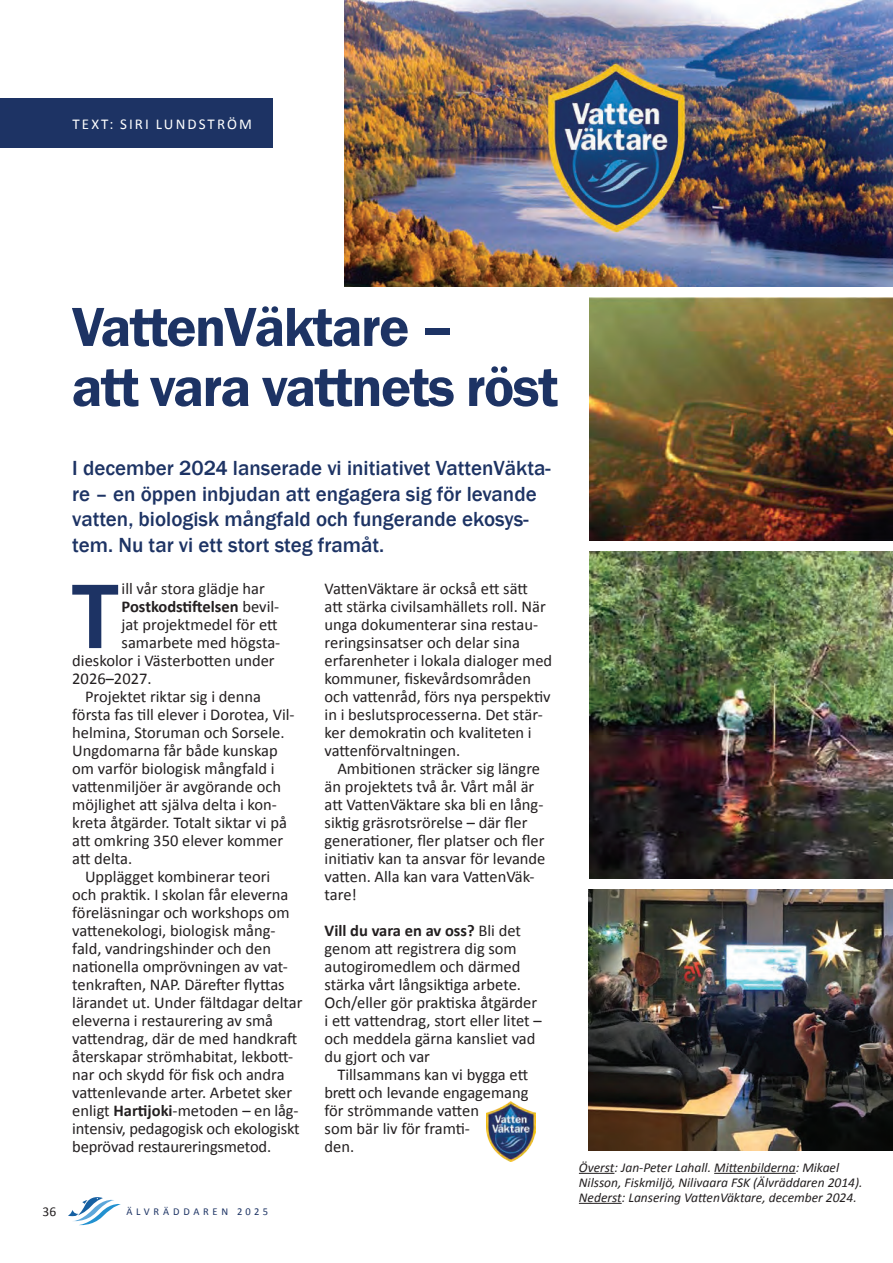
<style>
.page{position:relative;width:893px;height:1263px;background:#fff}
.page>*{position:absolute;margin:0;border:0;box-sizing:border-box;transform-origin:0 0}
.t1{font:500 94.8px "Franklin Gothic";color:#1d3364}
.t2{font:600 57px/60px "Franklin Gothic";letter-spacing:-.03em;color:#1d3364}
.t3{font:500 21px/25.5px "Franklin Gothic";color:#1d3364}
.t4{font:16.5px/18px "Calibri";color:#231f20}
.t5{font:700 16.5px "Calibri";color:#231f20}
.t6{font:15px "Calibri";letter-spacing:.14em;color:#fff}
.t7{font:italic 13.5px/15px "Calibri";color:#231f20}
.t8{font:13.5px "Calibri";color:#231f20}
.t9{font:10.5px "Calibri";letter-spacing:.35em;color:#1d3364}
.s1{font-weight:400}
.s2{font-weight:700}
</style>
<div class="page">
<svg style="left:68px;top:1197px;width:53px;height:29px"></svg>
<div style="left:0;top:98px;width:272px;height:50px;background:#1d3364"></div>
<img style="left:344px;top:0;width:549px;height:287px">
<img style="left:487px;top:1102px;width:48px;height:60px">
<img style="left:589px;top:889px;width:304px;height:262px">
<img style="left:590px;top:297px;width:303px;height:244px">
<img style="left:590px;top:552px;width:303px;height:326px">
<hr style="left:579px;top:1173px;width:35px;height:1px;background:#231f20">
<hr style="left:714px;top:1173px;width:82px;height:1px;background:#231f20">
<hr style="left:579px;top:1203px;width:43px;height:1px;background:#231f20">
<p class="t6" style="left:73px;top:113px;width:181px">TEXT: SIRI LUNDSTRÖM</p>
<h2 class="t2" style="left:72px;top:298px;width:488px">VattenVäktare –<br>att vara vattnets röst</h2>
<p class="t3" style="left:72px;top:456px;width:480px">I december 2024 lanserade vi initiativet VattenVäkta&shy;re – en öppen inbjudan att engagera sig för levande vatten, biologisk mångfald och fungerande ekosys&shy;tem. Nu tar vi ett stort steg framåt.</p>
<h1 class="t1" style="left:72px;top:558px;width:47px">T</h1>
<p class="t4" style="left:122px;top:579px;width:145px">ill vår stora glädje har</p>
<p class="t5" style="left:122px;top:595px;width:159px">Postkodstiftelsen <span class="s1">bevil-</span></p>
<p class="t4" style="left:122px;top:615px;width:158px">jat projektmedel för ett</p>
<p class="t4" style="left:122px;top:633px;width:160px">samarbete med högsta-</p>
<p class="t4" style="left:72px;top:651px;width:204px">dieskolor i Västerbotten under</p>
<p class="t4" style="left:72px;top:669px;width:81px">2026–2027.</p>
<p class="t4" style="left:85px;top:687px;width:178px">Projektet riktar sig i denna</p>
<p class="t4" style="left:72px;top:705px;width:224px">första fas till elever i Dorotea, Vil-</p>
<p class="t4" style="left:72px;top:723px;width:214px">helmina, Storuman och Sorsele.</p>
<p class="t4" style="left:72px;top:741px;width:207px">Ungdomarna får både kunskap</p>
<p class="t4" style="left:72px;top:759px;width:204px">om varför biologisk mångfald i</p>
<p class="t4" style="left:72px;top:777px;width:210px">vattenmiljöer är avgörande och</p>
<p class="t4" style="left:72px;top:795px;width:206px">möjlighet att själva delta i kon-</p>
<p class="t4" style="left:72px;top:813px;width:216px">kreta åtgärder. Totalt siktar vi på</p>
<p class="t4" style="left:72px;top:831px;width:212px">att omkring 350 elever kommer</p>
<p class="t4" style="left:72px;top:849px;width:61px">att delta.</p>
<p class="t4" style="left:85px;top:867px;width:187px">Upplägget kombinerar teori</p>
<p class="t4" style="left:72px;top:885px;width:218px">och praktik. I skolan får eleverna</p>
<p class="t4" style="left:72px;top:903px;width:219px">föreläsningar och workshops om</p>
<p class="t4" style="left:72px;top:921px;width:205px">vattenekologi, biologisk mång-</p>
<p class="t4" style="left:72px;top:939px;width:200px">fald, vandringshinder och den</p>
<p class="t4" style="left:72px;top:957px;width:217px">nationella omprövningen av vat-</p>
<p class="t4" style="left:72px;top:975px;width:214px">tenkraften, NAP. Därefter flyttas</p>
<p class="t4" style="left:72px;top:993px;width:232px">lärandet ut. Under fältdagar deltar</p>
<p class="t4" style="left:72px;top:1011px;width:202px">eleverna i restaurering av små</p>
<p class="t4" style="left:72px;top:1029px;width:227px">vattendrag, där de med handkraft</p>
<p class="t4" style="left:72px;top:1047px;width:222px">återskapar strömhabitat, lekbott-</p>
<p class="t4" style="left:72px;top:1065px;width:214px">nar och skydd för fisk och andra</p>
<p class="t4" style="left:72px;top:1083px;width:221px">vattenlevande arter. Arbetet sker</p>
<p class="t4" style="left:72px;top:1101px;width:228px">enligt <span class="s2">Hartijoki</span>-metoden – en låg-</p>
<p class="t4" style="left:72px;top:1119px;width:229px">intensiv, pedagogisk och ekologiskt</p>
<p class="t4" style="left:72px;top:1137px;width:200px">beprövad restaureringsmetod.</p>
<p class="t8" style="left:43px;top:1202px;width:15px">36</p>
<p class="t9" style="left:126px;top:1204px;width:143px">ÄLVRÄDDAREN 2025</p>
<p class="t4" style="left:325px;top:579px;width:229px">VattenVäktare är också ett sätt<br>att stärka civilsamhällets roll. När unga dokumenterar sina restau&shy;reringsinsatser och delar sina erfarenheter i lokala dialoger med kommuner, fiskevårdsområden och vattenråd, förs nya perspektiv in i beslutsprocesserna. Det stär&shy;ker demokratin och kvaliteten i vattenförvaltningen.</p>
<p class="t4" style="left:325px;top:759px;width:222px;text-indent:13px">Ambitionen sträcker sig längre än projektets två år. Vårt mål är att VattenVäktare ska bli en lång&shy;siktig gräsrotsrörelse – där fler generationer, fler platser och fler initiativ kan ta ansvar för levande vatten. Alla kan vara VattenVäk&shy;tare!</p>
<p class="t4" style="left:325px;top:921px;width:219px"><span class="s2">Vill du vara en av oss?</span> Bli det genom att registrera dig som autogiromedlem och därmed stärka vårt långsiktiga arbete.<br>Och/eller gör praktiska åtgärder i ett vattendrag, stort eller litet – och meddela gärna kansliet vad du gjort och var</p>
<p class="t4" style="left:325px;top:1065px;width:206px;text-indent:13px">Tillsammans kan vi bygga ett brett och levande engagemang för strömmande vatten<br>som bär liv för framti-<br>den.</p>
<p class="t7" style="left:579px;top:1159px;width:285px">Överst: Jan-Peter Lahall. Mittenbilderna: Mikael<br>Nilsson, Fiskmiljö, Nilivaara FSK (Älvräddaren 2014).<br>Nederst: Lansering VattenVäktare, december 2024.</p>
</div>
